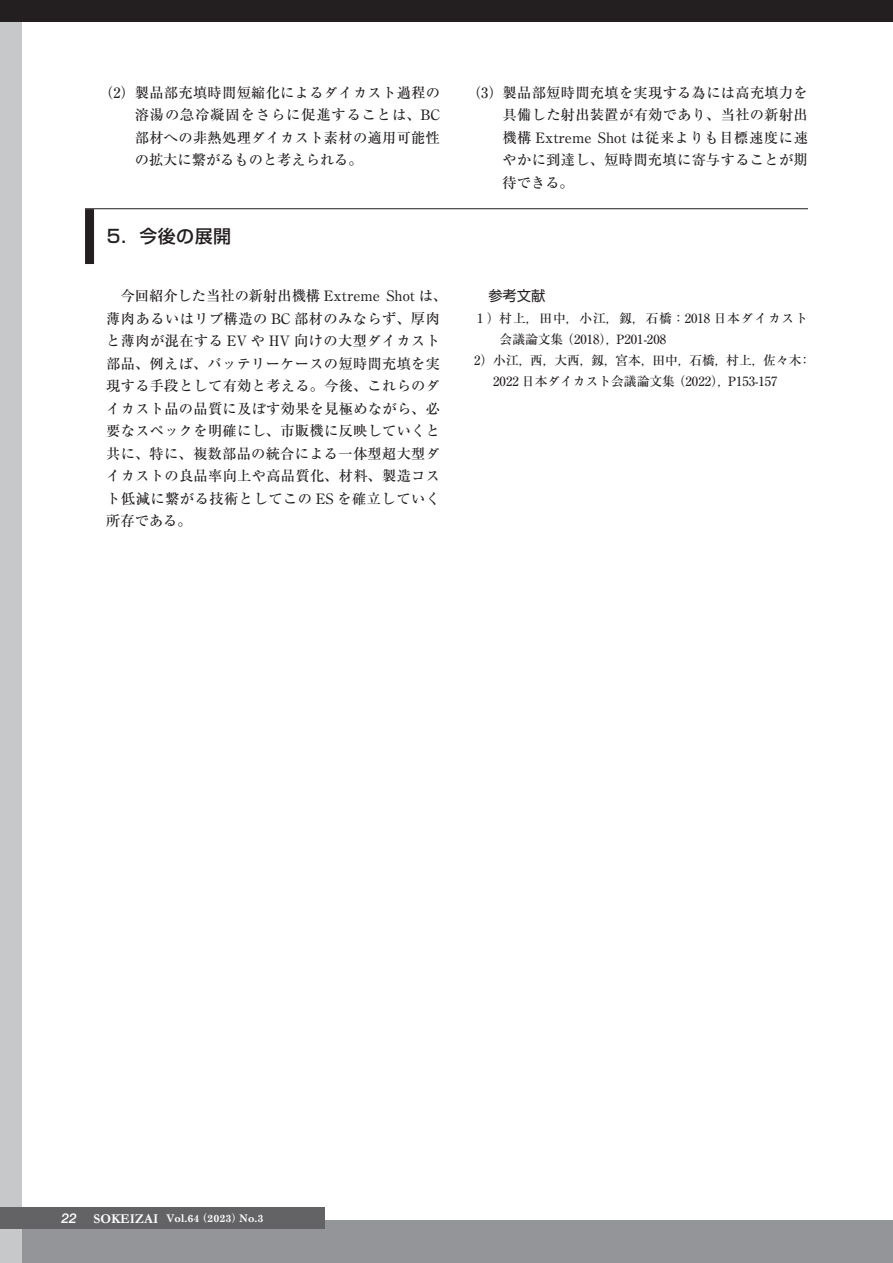
<style>
.page{position:relative;width:893px;height:1263px;background:#fff}
.page>*{position:absolute;margin:0;border:0;box-sizing:border-box;transform-origin:0 0}
.t1{font:500 18px "Shin Go Pro";letter-spacing:.025em;color:#231f20}
.t2{font:500 14.25px/22.5px "Ryumin Pro";letter-spacing:.02em;color:#231f20;text-align:justify}
.t3{font:14.25px "Shin Go Pro";color:#231f20}
.t4{font:italic 500 13.5px "Helvetica Neue LT Std";color:#fff}
.t5{font:500 12.75px "Ryumin Pro";color:#231f20}
.t6{font:500 12.75px "Ryumin Pro";letter-spacing:.065em;color:#231f20}
.t7{font:700 10.5px "Century Schoolbook";color:#fff}
.s1{font-family:"Garamond";font-size:13.5px}
.s2{font-family:"Ryumin Pro";font-weight:900}
.s3{font-family:"Ryumin Pro";font-weight:800}
</style>
<div class="page">
<div style="left:0;top:1220px;width:893px;height:43px;background:#939598"></div>
<div style="left:0;top:0;width:21px;height:1263px;background:#c7c8ca"></div>
<div style="left:0;top:0;width:893px;height:21px;background:#231f20"></div>
<div style="left:0;top:1208px;width:85px;height:21px;background:#636366"></div>
<div style="left:85px;top:1208px;width:240px;height:21px;background:#636366"></div>
<hr style="left:85px;top:208px;width:723px;height:1px;background:#231f20">
<div style="left:85px;top:209px;width:9px;height:55px;background:#231f20"></div>
<p class="t2" style="left:135px;top:80px;width:307px;text-indent:-36px">（2） 製品部充填時間短縮化によるダイカスト過程の溶湯の急冷凝固をさらに促進することは、BC部材への非熱処理ダイカスト素材の適用可能性の拡大に繋がるものと考えられる。</p>
<p class="t2" style="left:503px;top:80px;width:307px;text-indent:-36px">（3） 製品部短時間充填を実現する為には高充填力を具備した射出装置が有効であり、当社の新射出機構 Extreme Shot は従来よりも目標速度に速やかに到達し、短時間充填に寄与することが期待できる。</p>
<p class="t1" style="left:107px;top:222px;width:126px">5．今後の展開</p>
<p class="t2" style="left:106px;top:284px;width:342px;text-align:left">　今回紹介した当社の新射出機構 Extreme Shot は、薄肉あるいはリブ構造の BC 部材のみならず、厚肉と薄肉が混在する EV や HV 向けの大型ダイカスト部品、例えば、バッテリーケースの短時間充填を実現する手段として有効と考える。今後、これらのダイカスト品の品質に及ぼす効果を見極めながら、必要なスペックを明確にし、市販機に反映していくと共に、特に、複数部品の統合による一体型超大型ダイカストの良品率向上や高品質化、材料、製造コスト低減に繋がる技術としてこの ES を確立していく所存である。</p>
<p class="t3" style="left:474px;top:284px;width:73px">　参考文献</p>
<p class="t6" style="left:477px;top:308px;width:332px">1 ） 村上，田中，小江，釼，石橋：2018 日本ダイカスト</p>
<p class="t5" style="left:500px;top:329px;width:168px">会議論文集 （2018），P201-208</p>
<p class="t5" style="left:474px;top:350px;width:338px">2） 小江，西，大西，釼，宮本，田中，石橋，村上，佐々木：</p>
<p class="t5" style="left:493px;top:371px;width:286px">2022 日本ダイカスト会議論文集 （2022），P153-157</p>
<p class="t4" style="left:62px;top:1210px;width:17px">22</p>
<p class="t7" style="left:94px;top:1210px;width:171px"><span class="s1">SOKEIZAI</span> Vol.64<span class="s2">（</span>2023<span class="s3">）</span>No.3</p>
</div>
